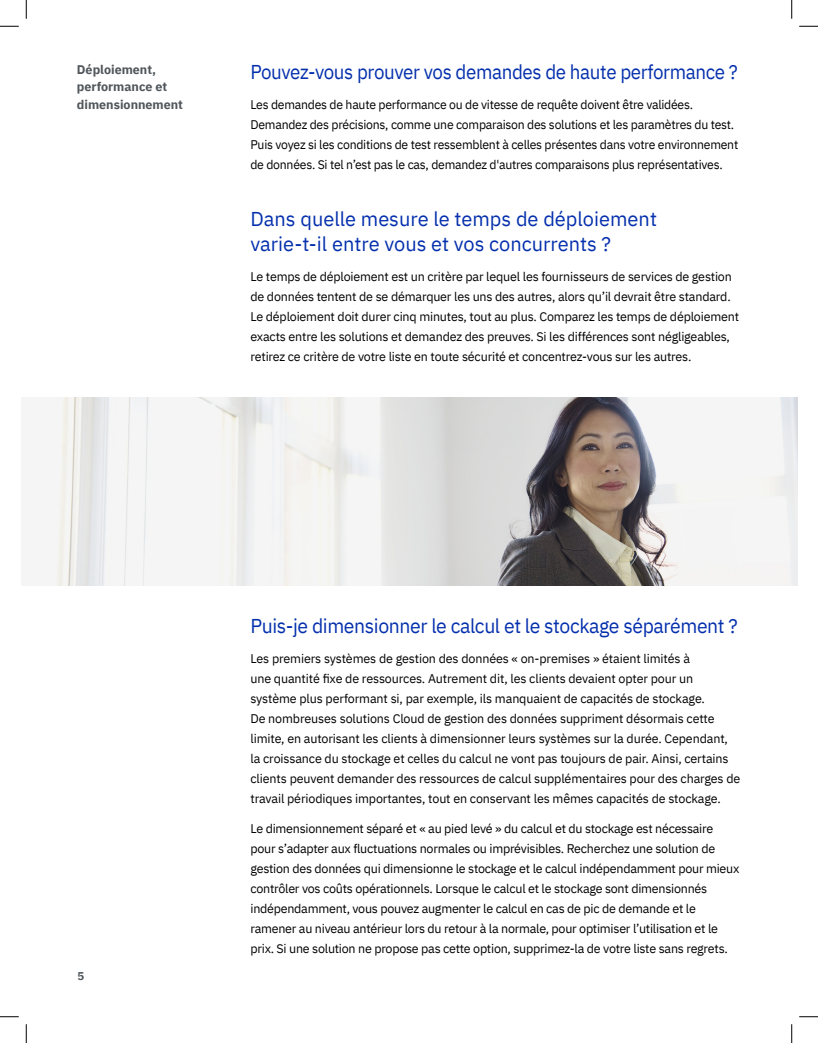
<style>
.page{position:relative;width:818px;height:1043px;background:#fff}
.page>*{position:absolute;margin:0;border:0;box-sizing:border-box;transform-origin:0 0}
.t1{font:20px/25px "IBM Plex Sans";color:#0530ad}
.t2{font:20px "IBM Plex Sans";letter-spacing:-.02em;color:#0530ad}
.t3{font:20px "IBM Plex Sans";letter-spacing:-.02em;color:#0530ad;scale:.94 1}
.t4{font:12.5px/20px "IBM Plex Sans";letter-spacing:-.02em;color:#000}
.t5{font:700 12.5px/17.5px "IBM Plex Sans";color:#50565b}
.t6{font:700 11.25px "IBM Plex Sans";color:#50565b}
</style>
<div class="page">
<img style="left:56px;top:398px;width:741px;height:187px">
<svg style="left:0;top:25px;width:19px;height:2px"></svg>
<svg style="left:799px;top:25px;width:19px;height:2px"></svg>
<svg style="left:0;top:1016px;width:19px;height:1px"></svg>
<svg style="left:799px;top:1016px;width:19px;height:1px"></svg>
<svg style="left:25px;top:0;width:2px;height:19px"></svg>
<svg style="left:25px;top:1024px;width:2px;height:18px"></svg>
<svg style="left:791px;top:0;width:1px;height:19px"></svg>
<svg style="left:791px;top:1024px;width:1px;height:18px"></svg>
<p class="t5" style="left:77px;top:59px;width:108px">Déploiement, performance et dimensionnement</p>
<h1 class="t3" style="left:250px;top:57px;width:520px">Pouvez-vous prouver vos demandes de haute performance ?</h1>
<p class="t4" style="left:250px;top:94px;width:489px">Les demandes de haute performance ou de vitesse de requête doivent être validées.<br>Demandez des précisions, comme une comparaison des solutions et les paramètres du test.<br>Puis voyez si les conditions de test ressemblent à celles présentes dans votre environnement de données. Si tel n’est pas le cas, demandez d'autres comparaisons plus représentatives.</p>
<h1 class="t1" style="left:250px;top:204px;width:408px">Dans quelle mesure le temps de déploiement varie-t-il entre vous et vos concurrents ?</h1>
<p class="t4" style="left:250px;top:265px;width:490px">Le temps de déploiement est un critère par lequel les fournisseurs de services de gestion de données tentent de se démarquer les uns des autres, alors qu’il devrait être standard.<br>Le déploiement doit durer cinq minutes, tout au plus. Comparez les temps de déploiement exacts entre les solutions et demandez des preuves. Si les différences sont négligeables, retirez ce critère de votre liste en toute sécurité et concentrez-vous sur les autres.</p>
<p class="t6" style="left:77px;top:966px;width:8px">5</p>
<h1 class="t2" style="left:250px;top:610px;width:489px">Puis-je dimensionner le calcul et le stockage séparément ?</h1>
<p class="t4" style="left:250px;top:647px;width:491px">Les premiers systèmes de gestion des données « on-premises » étaient limités à<br>une quantité fixe de ressources. Autrement dit, les clients devaient opter pour un système plus performant si, par exemple, ils manquaient de capacités de stockage.<br>De nombreuses solutions Cloud de gestion des données suppriment désormais cette limite, en autorisant les clients à dimensionner leurs systèmes sur la durée. Cependant, la croissance du stockage et celles du calcul ne vont pas toujours de pair. Ainsi, certains clients peuvent demander des ressources de calcul supplémentaires pour des charges de travail périodiques importantes, tout en conservant les mêmes capacités de stockage.</p>
<p class="t4" style="left:250px;top:817px;width:490px">Le dimensionnement séparé et « au pied levé » du calcul et du stockage est nécessaire pour s’adapter aux fluctuations normales ou imprévisibles. Recherchez une solution de gestion des données qui dimensionne le stockage et le calcul indépendamment pour mieux contrôler vos coûts opérationnels. Lorsque le calcul et le stockage sont dimensionnés indépendamment, vous pouvez augmenter le calcul en cas de pic de demande et le ramener au niveau antérieur lors du retour à la normale, pour optimiser l’utilisation et le prix. Si une solution ne propose pas cette option, supprimez-la de votre liste sans regrets.</p>
</div>
